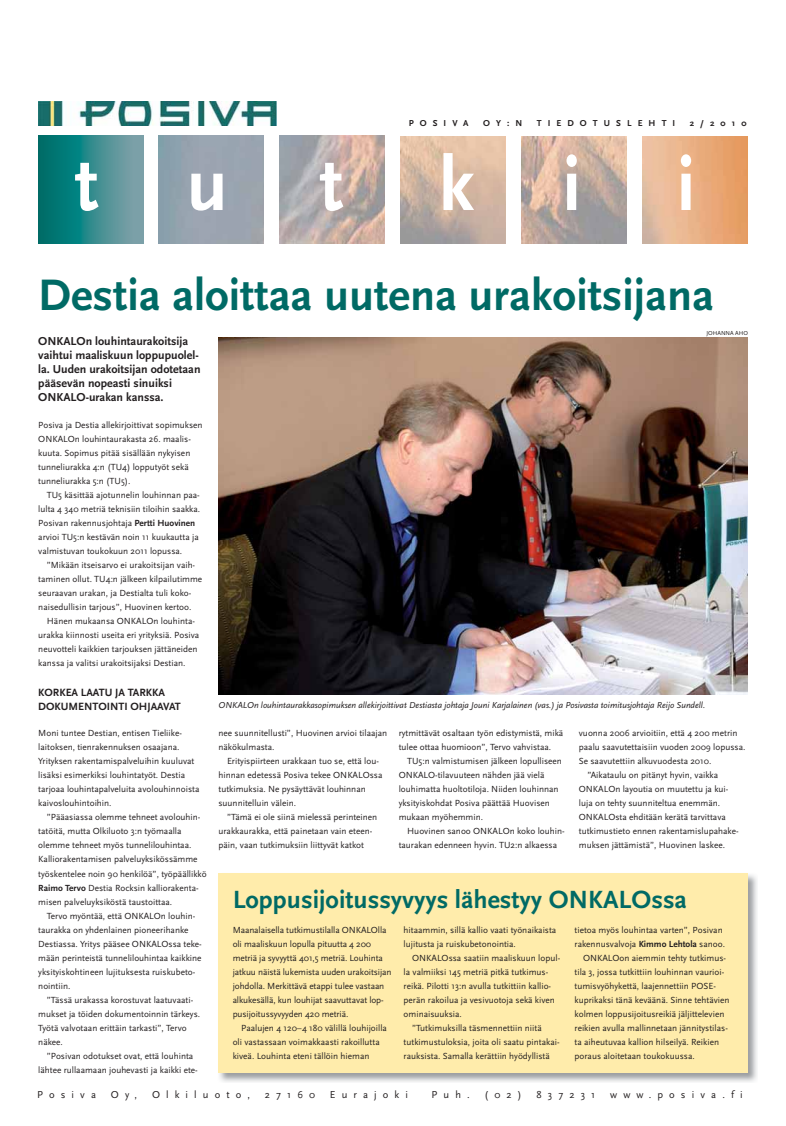
<style>
.page{position:relative;width:786px;height:1126px;background:#fff}
.page>*{position:absolute;margin:0;border:0;box-sizing:border-box;transform-origin:0 0}
.t1{font:700 46px "Scala Sans";color:#006a65}
.t2{font:700 26px "Scala Sans";color:#006a65}
.t3{font:700 12px/14px "Scala Sans";color:#231f20}
.t4{font:700 11px/14px "Scala Sans";color:#231f20}
.t5{font:10.5px "Scala Sans";letter-spacing:.58em;color:#231f20}
.t6{font:9.2px/14px "Scala Sans";color:#231f20}
.t7{font:italic 9px "Scala Sans";color:#231f20}
.t8{font:700 9px "Scala Sans";letter-spacing:.675em;color:#231f20}
.t9{font:6px "Scala Sans";color:#231f20}
.s1{font-weight:700}
</style>
<div class="page">
<img style="left:218px;top:873px;width:539px;height:209px">
<div style="left:218px;top:873px;width:529px;height:199px;background:#ffecab"></div>
<svg style="left:38px;top:136px;width:105px;height:108px;background:#34898a"></svg>
<img style="left:279px;top:136px;width:105px;height:107px">
<img style="left:400px;top:136px;width:105px;height:107px">
<img style="left:642px;top:136px;width:104px;height:107px">
<img style="left:521px;top:136px;width:105px;height:107px">
<svg style="left:75px;top:163px;width:24px;height:48px"></svg>
<svg style="left:191px;top:174px;width:31px;height:37px"></svg>
<svg style="left:320px;top:163px;width:23px;height:48px"></svg>
<svg style="left:443px;top:153px;width:31px;height:57px"></svg>
<svg style="left:566px;top:154px;width:10px;height:56px"></svg>
<svg style="left:680px;top:154px;width:10px;height:56px"></svg>
<img style="left:38px;top:102px;width:238px;height:24px">
<img style="left:218px;top:337px;width:529px;height:357px">
<p class="t8" style="left:408px;top:119px;width:61px">POSIVA</p>
<p class="t8" style="left:483px;top:119px;width:41px">OY:N</p>
<p class="t8" style="left:536px;top:119px;width:140px">TIEDOTUSLEHTI</p>
<p class="t8" style="left:689px;top:119px;width:58px">2/2010</p>
<h1 class="t1" style="left:38px;top:276px;width:677px">Destia aloittaa uutena urakoitsijana</h1>
<h3 class="t3" style="left:38px;top:335px;width:164px">ONKALOn louhintaurakoitsija vaihtui maaliskuun loppupuolel&shy;la. Uuden urakoitsijan odotetaan pääsevän nopeasti sinuiksi<br>ONKALO-urakan kanssa.</h3>
<p class="t6" style="left:38px;top:418px;width:166px">Posiva ja Destia allekirjoittivat sopimuksen ONKALOn louhintaurakasta 26. maalis&shy;kuuta. Sopimus pitää sisällään nykyisen tunneliurakka 4:n (TU4) lopputyöt sekä tunneliurakka 5:n (TU5).</p>
<p class="t6" style="left:38px;top:488px;width:163px;text-indent:9px">TU5 käsittää ajotunnelin louhinnan paa&shy;lulta 4 340 metriä teknisiin tiloihin saakka.<br>Posivan rakennusjohtaja <span class="s1">Pertti Huovinen </span>arvioi TU5:n kestävän noin 11 kuukautta ja valmistuvan toukokuun 2011 lopussa.</p>
<p class="t6" style="left:38px;top:558px;width:165px;text-indent:9px">”Mikään itseisarvo ei urakoitsijan vaih&shy;taminen ollut. TU4:n jälkeen kilpailutimme seuraavan urakan, ja Destialta tuli koko&shy;naisedullisin tarjous”, Huovinen kertoo.</p>
<p class="t6" style="left:38px;top:614px;width:162px;text-indent:9px">Hänen mukaansa ONKALOn louhinta&shy;urakka kiinnosti useita eri yrityksiä. Posiva neuvotteli kaikkien tarjouksen jättäneiden kanssa ja valitsi urakoitsijaksi Destian.</p>
<p class="t4" style="left:38px;top:686px;width:144px">KORKEA LAATU JA TARKKA<br>DOKUMENTOINTI OHJAAVAT</p>
<p class="t6" style="left:38px;top:726px;width:163px">Moni tuntee Destian, entisen Tieliike&shy;laitoksen, tienrakennuksen osaajana.<br>Yrityksen rakentamispalveluihin kuuluvat lisäksi esimerkiksi louhintatyöt. Destia tarjoaa louhintapalveluita avolouhinnoista kaivoslouhintoihin.</p>
<p class="t6" style="left:38px;top:810px;width:170px;text-indent:9px">”Pääasiassa olemme tehneet avolouhin&shy;tatöitä, mutta Olkiluoto 3:n työmaalla olemme tehneet myös tunnelilouhintaa.<br>Kalliorakentamisen palveluyksikössämme työskentelee noin 90 henkilöä”, työpäällikkö <span class="s1">Raimo Tervo</span> Destia Rocksin kalliorakenta&shy;misen palveluyksiköstä taustoittaa.</p>
<p class="t6" style="left:38px;top:908px;width:165px;text-indent:9px">Tervo myöntää, että ONKALOn louhin&shy;taurakka on yhdenlainen pioneerihanke Destiassa. Yritys pääsee ONKALOssa teke&shy;mään perinteistä tunnelilouhintaa kaikkine yksityiskohtineen lujituksesta ruiskubeto&shy;nointiin.</p>
<p class="t6" style="left:38px;top:992px;width:163px;text-indent:9px">”Tässä urakassa korostuvat laatuvaati&shy;mukset ja töiden dokumentoinnin tärkeys.<br>Työtä valvotaan erittäin tarkasti”, Tervo näkee.</p>
<p class="t6" style="left:38px;top:1048px;width:161px;text-align:center">”Posivan odotukset ovat, että louhinta lähtee rullaamaan jouhevasti ja kaikki ete-</p>
<p class="t9" style="left:706px;top:329px;width:43px">JOHANNA AHO</p>
<p class="t7" style="left:218px;top:701px;width:488px">ONKALOn louhintaurakkasopimuksen allekirjoittivat Destiasta johtaja Jouni Karjalainen (vas.) ja Posivasta toimitusjohtaja Reijo Sundell.</p>
<p class="t6" style="left:218px;top:726px;width:170px">nee suunnitellusti”, Huovinen arvioi tilaajan näkökulmasta.</p>
<p class="t6" style="left:218px;top:754px;width:165px;text-indent:9px">Erityispiirteen urakkaan tuo se, että lou&shy;hinnan edetessä Posiva tekee ONKALOssa tutkimuksia. Ne pysäyttävät louhinnan suunnitelluin välein.</p>
<p class="t6" style="left:218px;top:810px;width:160px;text-indent:9px">”Tämä ei ole siinä mielessä perinteinen urakkaurakka, että painetaan vain eteen&shy;päin, vaan tutkimuksiin liittyvät katkot</p>
<p class="t6" style="left:398px;top:726px;width:166px">rytmittävät osaltaan työn edistymistä, mikä tulee ottaa huomioon”, Tervo vahvistaa.</p>
<p class="t6" style="left:398px;top:754px;width:165px;text-indent:9px">TU5:n valmistumisen jälkeen lopulliseen ONKALO-tilavuuteen nähden jää vielä louhimatta huoltotiloja. Niiden louhinnan yksityiskohdat Posiva päättää Huovisen mukaan myöhemmin.</p>
<p class="t6" style="left:398px;top:824px;width:167px;text-indent:9px">Huovinen sanoo ONKALOn koko louhin&shy;taurakan edenneen hyvin. TU2:n alkaessa</p>
<p class="t6" style="left:578px;top:726px;width:160px">vuonna 2006 arvioitiin, että 4 200 metrin</p>
<p class="t6" style="left:578px;top:740px;width:168px">paalu saavutettaisiin vuoden 2009 lopussa.</p>
<p class="t6" style="left:578px;top:754px;width:134px">Se saavutettiin alkuvuodesta 2010.</p>
<p class="t6" style="left:587px;top:768px;width:132px">”Aikataulu on pitänyt hyvin, vaikka</p>
<p class="t6" style="left:578px;top:782px;width:151px">ONKALOn layoutia on muutettu ja kui-</p>
<p class="t6" style="left:578px;top:796px;width:143px">luja on tehty suunniteltua enemmän.</p>
<p class="t6" style="left:578px;top:810px;width:148px">ONKALOsta ehditään kerätä tarvittava</p>
<p class="t6" style="left:578px;top:824px;width:161px">tutkimustieto ennen rakentamislupahake-</p>
<p class="t6" style="left:578px;top:838px;width:148px">muksen jättämistä”, Huovinen laskee.</p>
<h2 class="t2" style="left:232px;top:889px;width:455px">Loppusijoitussyvyys lähestyy ONKALOssa</h2>
<p class="t6" style="left:232px;top:922px;width:160px">Maanalaisella tutkimustilalla ONKALOlla oli maaliskuun lopulla pituutta 4 200 metriä ja syvyyttä 401,5 metriä. Louhinta jatkuu näistä lukemista uuden urakoitsijan johdolla. Merkittävä etappi tulee vastaan alkukesällä, kun louhijat saavuttavat lop&shy;pusijoitussyvyyden 420 metriä.</p>
<p class="t6" style="left:232px;top:1020px;width:156px;text-indent:9px">Paalujen 4 120–4 180 välillä louhijoilla oli vastassaan voimakkaasti rakoillutta kiveä. Louhinta eteni tällöin hieman</p>
<p class="t6" style="left:403px;top:922px;width:154px">hitaammin, sillä kallio vaati työnaikaista lujitusta ja ruiskubetonointia.</p>
<p class="t6" style="left:412px;top:950px;width:149px">ONKALOssa saatiin maaliskuun lopul-</p>
<p class="t6" style="left:403px;top:964px;width:146px">la valmiiksi 145 metriä pitkä tutkimus-</p>
<p class="t6" style="left:403px;top:978px;width:149px">reikä. Pilotti 13:n avulla tutkittiin kallio-</p>
<p class="t6" style="left:403px;top:992px;width:153px">perän rakoilua ja vesivuotoja sekä kiven</p>
<p class="t6" style="left:403px;top:1006px;width:60px">ominaisuuksia.</p>
<p class="t6" style="left:412px;top:1020px;width:131px">”Tutkimuksilla täsmennettiin niitä</p>
<p class="t6" style="left:403px;top:1034px;width:157px">tutkimustuloksia, joita oli saatu pintakai-</p>
<p class="t6" style="left:403px;top:1048px;width:148px">rauksista. Samalla kerättiin hyödyllistä</p>
<p class="t6" style="left:574px;top:922px;width:149px">tietoa myös louhintaa varten”, Posivan</p>
<p class="t6" style="left:574px;top:936px;width:152px">rakennusvalvoja <span class="s1">Kimmo Lehtola</span> sanoo.</p>
<p class="t6" style="left:582px;top:950px;width:144px">ONKALOon aiemmin tehty tutkimus-</p>
<p class="t6" style="left:574px;top:964px;width:151px">tila 3, jossa tutkittiin louhinnan vaurioi-</p>
<p class="t6" style="left:574px;top:978px;width:143px">tumisvyöhykettä, laajennettiin POSE-</p>
<p class="t6" style="left:574px;top:992px;width:156px">kuprikaksi tänä keväänä. Sinne tehtävien</p>
<p class="t6" style="left:574px;top:1006px;width:151px">kolmen loppusijoitusreikiä jäljittelevien</p>
<p class="t6" style="left:574px;top:1020px;width:155px">reikien avulla mallinnetaan jännitystilas-</p>
<p class="t6" style="left:574px;top:1034px;width:146px">ta aiheutuvaa kallion hilseilyä. Reikien</p>
<p class="t6" style="left:574px;top:1048px;width:122px">poraus aloitetaan toukokuussa.</p>
<p class="t5" style="left:37px;top:1088px;width:60px">Posiva</p>
<p class="t5" style="left:111px;top:1088px;width:28px">Oy,</p>
<p class="t5" style="left:152px;top:1088px;width:99px">Olkiluoto,</p>
<p class="t5" style="left:265px;top:1088px;width:52px">27160</p>
<p class="t5" style="left:330px;top:1088px;width:80px">Eurajoki</p>
<p class="t5" style="left:431px;top:1088px;width:40px">Puh.</p>
<p class="t5" style="left:484px;top:1088px;width:39px">(02)</p>
<p class="t5" style="left:536px;top:1088px;width:60px">837231</p>
<p class="t5" style="left:610px;top:1088px;width:134px">www.posiva.fi</p>
</div>
